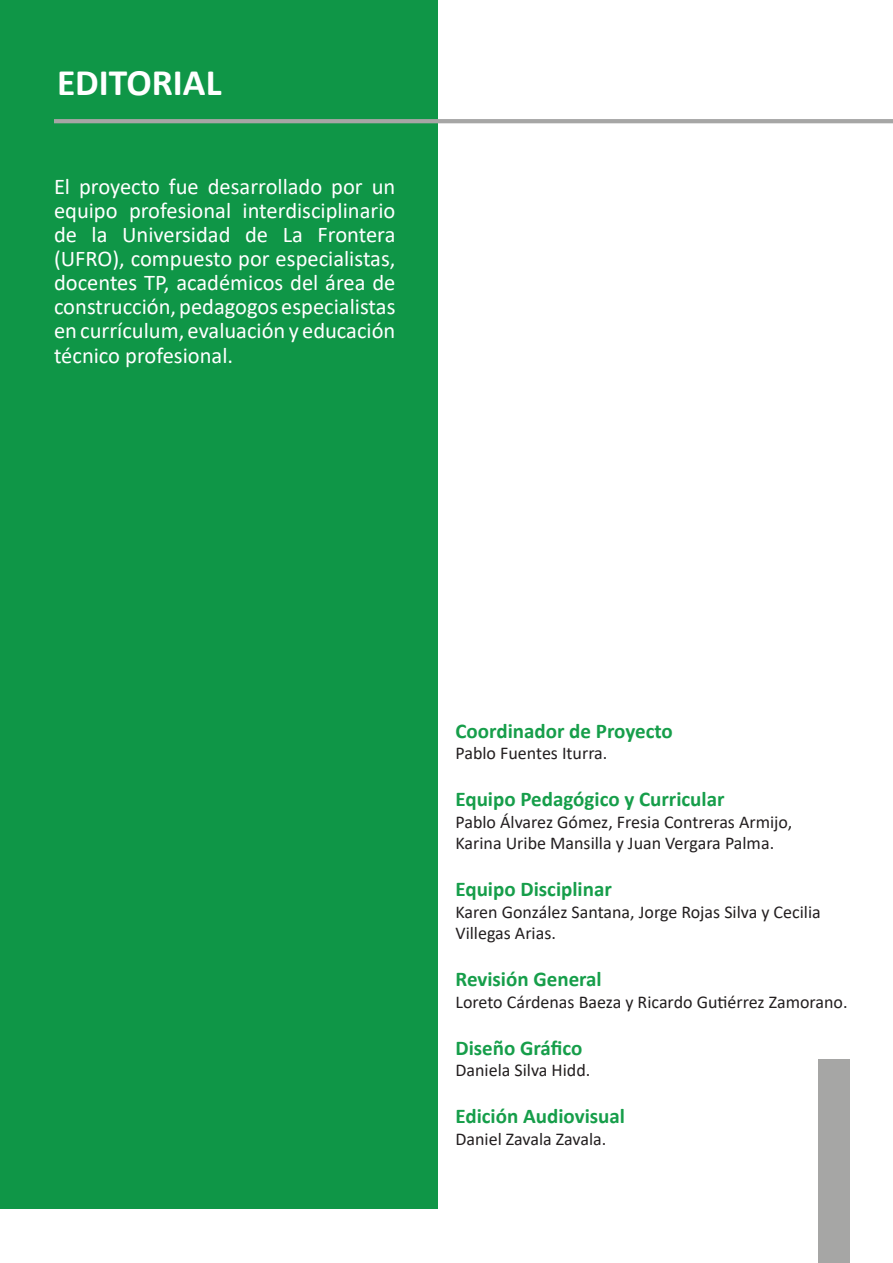
<style>
.page{position:relative;width:893px;height:1263px;background:#fff}
.page>*{position:absolute;margin:0;border:0;box-sizing:border-box;transform-origin:0 0}
.t1{font:700 37.5px "Calibri";color:#fff}
.t2{font:22.5px/24.2px "Calibri";color:#fff;text-align:justify}
.t3{font:700 21px "Calibri";color:#169e4a}
.t4{font:18px "Calibri";color:#231f20}
</style>
<div class="page">
<div style="left:0;top:0;width:437px;height:1209px;background:#0f9647"></div>
<div style="left:817px;top:1059px;width:32px;height:204px;background:#a6a6a5"></div>
<hr style="left:54px;top:119px;width:839px;height:4px;background:#a6a6a5">
<p class="t1" style="left:57px;top:56px;width:166px">EDITORIAL</p>
<p class="t2" style="left:54px;top:174px;width:343px">El proyecto fue desarrollado por un equipo profesional interdisciplinario de la Universidad de La Frontera (UFRO), compuesto por especialistas, docentes TP, académicos del área de construcción, pedagogos especialistas en currículum, evaluación y educación técnico profesional.</p>
<p class="t3" style="left:455px;top:716px;width:219px">Coordinador de Proyecto</p>
<p class="t4" style="left:455px;top:741px;width:153px">Pablo Fuentes Iturra.</p>
<p class="t3" style="left:455px;top:784px;width:271px">Equipo Pedagógico y Curricular</p>
<p class="t4" style="left:455px;top:809px;width:338px">Pablo Álvarez Gómez, Fresia Contreras Armijo,</p>
<p class="t4" style="left:455px;top:831px;width:320px">Karina Uribe Mansilla y Juan Vergara Palma.</p>
<p class="t3" style="left:455px;top:874px;width:158px">Equipo Disciplinar</p>
<p class="t4" style="left:455px;top:899px;width:367px">Karen González Santana, Jorge Rojas Silva y Cecilia</p>
<p class="t4" style="left:455px;top:921px;width:102px">Villegas Arias.</p>
<p class="t3" style="left:455px;top:964px;width:148px">Revisión General</p>
<p class="t4" style="left:455px;top:989px;width:394px">Loreto Cárdenas Baeza y Ricardo Gutiérrez Zamorano.</p>
<p class="t3" style="left:455px;top:1033px;width:128px">Diseño Gráfico</p>
<p class="t4" style="left:455px;top:1058px;width:136px">Daniela Silva Hidd.</p>
<p class="t3" style="left:455px;top:1101px;width:171px">Edición Audiovisual</p>
<p class="t4" style="left:455px;top:1126px;width:152px">Daniel Zavala Zavala.</p>
</div>
